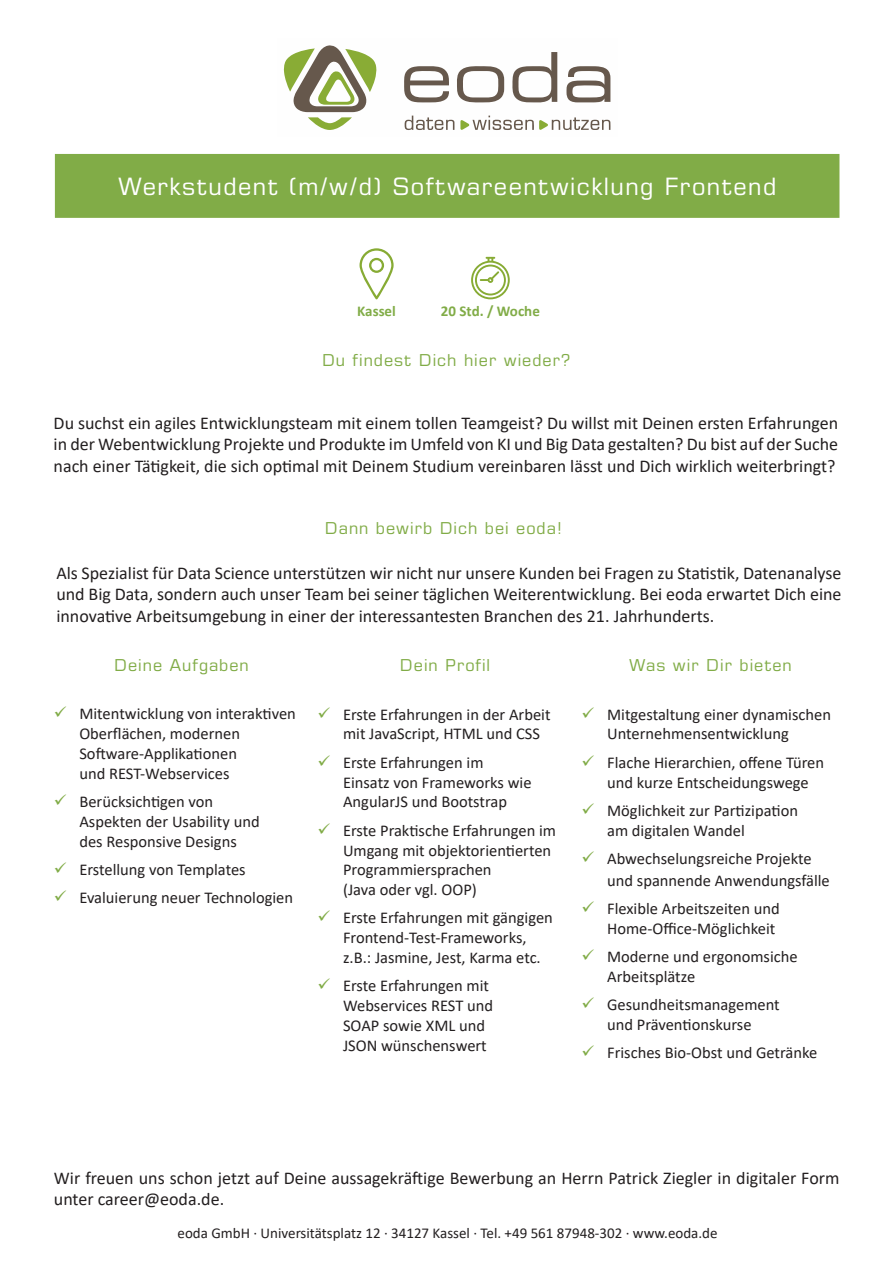
<style>
.page{position:relative;width:893px;height:1263px;background:#fff}
.page>*{position:absolute;margin:0;border:0;box-sizing:border-box;transform-origin:0 0}
.Überschriften{font:24px "Eurostile LT Pro";letter-spacing:.06em;color:#fff}
.Fließtext{font:18px/21.6px "Calibri";color:#231f20;text-align:justify}
.t1{font:16.5px/19.8px "Calibri";color:#231f20}
.Unterüberschriften{font:16.5px "Eurostile LT Pro";letter-spacing:.06em;color:#81ac47}
.Fließtext-2{font:15px "Calibri";color:#231f20}
.IconText{font:700 15px "Calibri";color:#81ac47}
</style>
<div class="page">
<div style="left:56px;top:155px;width:783px;height:62px;background:#81ac47"></div>
<div style="left:55px;top:154px;width:784px;height:64px;border:2px solid #81ac47"></div>
<svg style="left:359px;top:248px;width:35px;height:51px"></svg>
<svg style="left:471px;top:257px;width:39px;height:42px"></svg>
<svg style="left:404px;top:66px;width:45px;height:37px"></svg>
<svg style="left:457px;top:66px;width:47px;height:37px"></svg>
<svg style="left:512px;top:52px;width:45px;height:51px"></svg>
<svg style="left:566px;top:66px;width:44px;height:36px"></svg>
<svg style="left:284px;top:45px;width:93px;height:85px"></svg>
<svg style="left:460px;top:116px;width:150px;height:14px"></svg>
<svg style="left:404px;top:116px;width:50px;height:14px"></svg>
<p class="Überschriften" style="left:118px;top:172px;width:660px">Werkstudent (m/w/d) Softwareentwicklung Frontend</p>
<p class="IconText" style="left:357px;top:300px;width:40px">Kassel</p>
<p class="IconText" style="left:441px;top:300px;width:100px">20 Std. / Woche</p>
<p class="Unterüberschriften" style="left:322px;top:350px;width:250px">Du findest Dich hier wieder?</p>
<p class="Fließtext" style="left:54px;top:411px;width:786px">Du suchst ein agiles Entwicklungsteam mit einem tollen Teamgeist? Du willst mit Deinen ersten Erfahrungen in der Webentwicklung Projekte und Produkte im Umfeld von KI und Big Data gestalten? Du bist auf der Suche nach einer Tätigkeit, die sich optimal mit Deinem Studium vereinbaren lässt und Dich wirklich weiterbringt?</p>
<p class="Unterüberschriften" style="left:325px;top:518px;width:239px">Dann bewirb Dich bei eoda!</p>
<p class="Fließtext" style="left:56px;top:562px;width:787px">Als Spezialist für Data Science unterstützen wir nicht nur unsere Kunden bei Fragen zu Statistik, Datenanalyse und Big Data, sondern auch unser Team bei seiner täglichen Weiterentwicklung. Bei eoda erwartet Dich eine innovative Arbeitsumgebung in einer der interessantesten Branchen des 21. Jahrhunderts.</p>
<p class="Unterüberschriften" style="left:114px;top:655px;width:136px">Deine Aufgaben</p>
<p class="t1" style="left:79px;top:703px;width:218px">Mitentwicklung von interaktiven<br>Oberflächen, modernen<br>Software-Applikationen<br>und REST-Webservices</p>
<p class="t1" style="left:79px;top:791px;width:182px">Berücksichtigen von<br>Aspekten der Usability und des Responsive Designs</p>
<p class="t1" style="left:79px;top:859px;width:168px">Erstellung von Templates</p>
<p class="t1" style="left:79px;top:887px;width:215px">Evaluierung neuer Technologien</p>
<p class="Unterüberschriften" style="left:400px;top:655px;width:92px">Dein Profil</p>
<p class="t1" style="left:343px;top:704px;width:209px">Erste Erfahrungen in der Arbeit mit JavaScript, HTML und CSS</p>
<p class="t1" style="left:343px;top:752px;width:190px">Erste Erfahrungen im<br>Einsatz von Frameworks wie<br>AngularJS und Bootstrap</p>
<p class="t1" style="left:343px;top:820px;width:214px">Erste Praktische Erfahrungen im<br>Umgang mit objektorientierten<br>Programmiersprachen<br>(Java oder vgl. OOP)</p>
<p class="t1" style="left:343px;top:908px;width:211px">Erste Erfahrungen mit gängigen<br>Frontend-Test-Frameworks, z.B.: Jasmine, Jest, Karma etc.</p>
<p class="t1" style="left:343px;top:975px;width:152px">Erste Erfahrungen mit<br>Webservices REST und<br>SOAP sowie XML und<br>JSON wünschenswert</p>
<p class="Unterüberschriften" style="left:629px;top:655px;width:164px">Was wir Dir bieten</p>
<p class="t1" style="left:607px;top:704px;width:225px">Mitgestaltung einer dynamischen<br>Unternehmensentwicklung</p>
<p class="t1" style="left:607px;top:752px;width:218px">Flache Hierarchien, offene Türen und kurze Entscheidungswege</p>
<p class="t1" style="left:607px;top:800px;width:192px">Möglichkeit zur Partizipation am digitalen Wandel</p>
<p class="t1" style="left:607px;top:847px;width:224px;line-height:21.6px">Abwechselungsreiche Projekte und spannende Anwendungsfälle</p>
<p class="t1" style="left:607px;top:898px;width:174px">Flexible Arbeitszeiten und<br>Home-Office-Möglichkeit</p>
<p class="t1" style="left:607px;top:946px;width:192px">Moderne und ergonomsiche<br>Arbeitsplätze</p>
<p class="t1" style="left:607px;top:994px;width:174px">Gesundheitsmanagement und Präventionskurse</p>
<p class="t1" style="left:607px;top:1042px;width:212px">Frisches Bio-Obst und Getränke</p>
<p class="Fließtext" style="left:54px;top:1166px;width:787px">Wir freuen uns schon jetzt auf Deine aussagekräftige Bewerbung an Herrn Patrick Ziegler in digitaler Form unter career@eoda.de.</p>
<p class="Fließtext-2" style="left:178px;top:1223px;width:541px">eoda GmbH ∙ Universitätsplatz 12 ∙ 34127 Kassel ∙ Tel. +49 561 87948-302 ∙ www.eoda.de</p>
</div>
